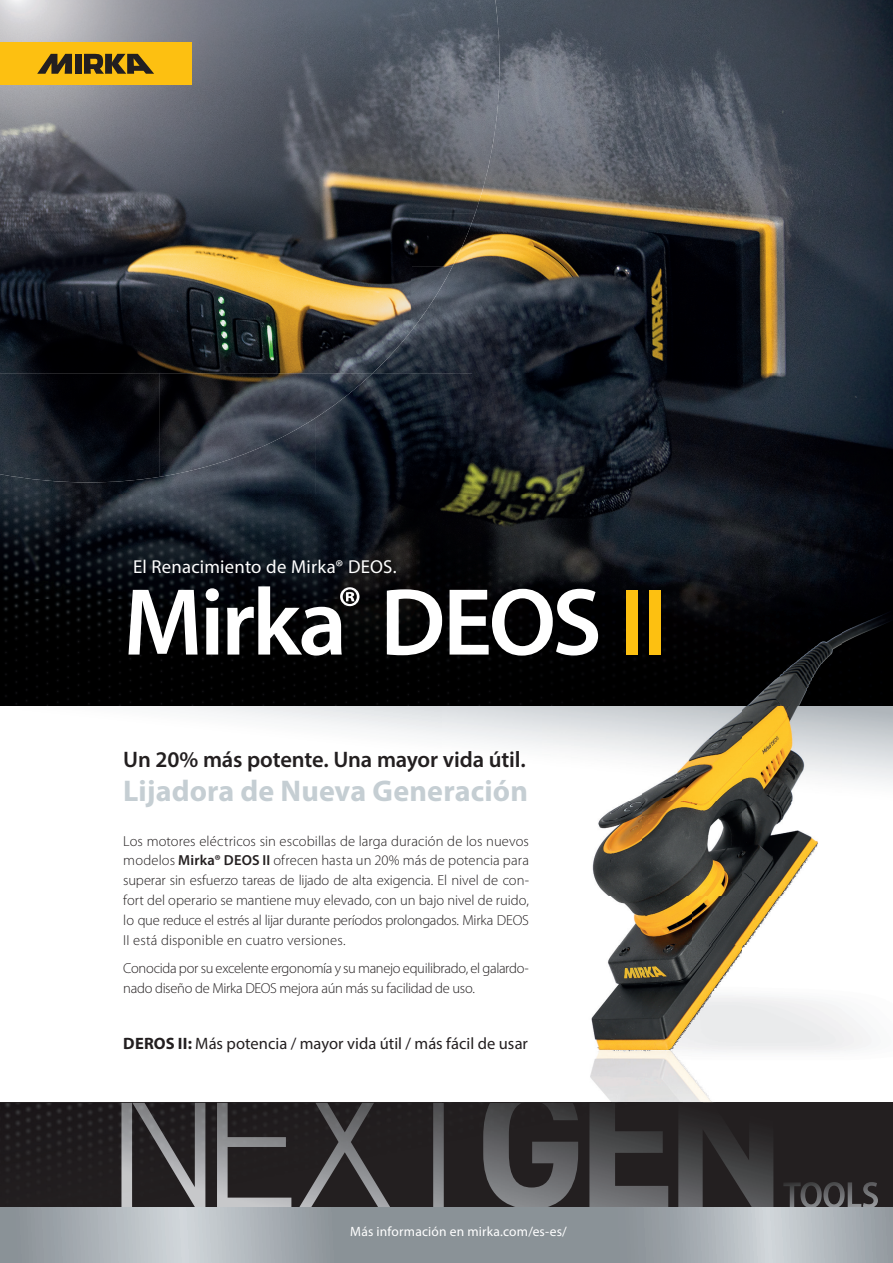
<style>
.page{position:relative;width:893px;height:1263px;background:#fff}
.page>*{position:absolute;margin:0;border:0;box-sizing:border-box;transform-origin:0 0}
.t1{font:600 96px "Myriad Pro";letter-spacing:-.03em;color:#fff}
.t2{font:700 30px "Myriad Pro";letter-spacing:.005em;color:#c5ced3}
.t3{font:600 22.5px "Myriad Pro";letter-spacing:-.01em;color:#231f20}
.t4{font:18.75px "Myriad Pro";letter-spacing:.01em;color:#fff}
.t5{font:16.5px "Myriad Pro";color:#231f20}
.t6{font:300 14.55px/19.8px "Myriad Pro";letter-spacing:-.02em;color:#231f20;text-align:justify}
.t7{font:13.5px "Myriad Pro";letter-spacing:.015em;color:#fff}
.s1{color:#fdc011}
.s2{font-weight:600}
.s3{font-weight:700}
</style>
<div class="page">
<img style="left:411px;top:0;width:482px;height:373px">
<img style="left:0;top:0;width:411px;height:373px">
<img style="left:411px;top:0;width:94px;height:213px">
<img style="left:411px;top:213px;width:64px;height:54px">
<img style="left:411px;top:266px;width:41px;height:65px">
<div style="left:0;top:1103px;width:893px;height:105px;background:#231f20"></div>
<img style="left:315px;top:373px;width:578px;height:121px">
<img style="left:210px;top:446px;width:105px;height:48px">
<img style="left:0;top:477px;width:210px;height:229px">
<img style="left:0;top:373px;width:160px;height:109px">
<img style="left:160px;top:373px;width:213px;height:73px">
<img style="left:160px;top:446px;width:104px;height:31px">
<img style="left:210px;top:494px;width:420px;height:106px">
<img style="left:630px;top:494px;width:263px;height:88px">
<img style="left:210px;top:600px;width:233px;height:106px">
<img style="left:578px;top:1104px;width:195px;height:103px">
<img style="left:121px;top:1103px;width:457px;height:105px">
<img style="left:783px;top:1182px;width:95px;height:26px">
<svg style="left:0;top:1208px;width:893px;height:55px;background:#a1a8ad"></svg>
<div style="left:0;top:43px;width:191px;height:42px;background:#fdc011"></div>
<svg style="left:37px;top:54px;width:35px;height:20px"></svg>
<svg style="left:84px;top:54px;width:70px;height:20px"></svg>
<div style="left:75px;top:54px;width:6px;height:20px;background:#231f20"></div>
<img style="left:443px;top:582px;width:450px;height:521px">
<img style="left:443px;top:1103px;width:450px;height:1px">
<p class="t4" style="left:133px;top:555px;width:265px">El Renacimiento de Mirka® DEOS.</p>
<h1 class="t1" style="left:123px;top:561px;width:545px">Mirka<sup>®</sup> DEOS <span class="s1">II</span></h1>
<h3 class="t3" style="left:123px;top:745px;width:404px">Un 20% más potente. Una mayor vida útil.</h3>
<h2 class="t2" style="left:123px;top:771px;width:406px">Lijadora de Nueva Generación</h2>
<p class="t6" style="left:123px;top:831px;width:407px">Los motores eléctricos sin escobillas de larga duración de los nuevos modelos <span class="s2">Mirka® DEOS II</span> ofrecen hasta un 20% más de potencia para superar sin esfuerzo tareas de lijado de alta exigencia. El nivel de con&shy;fort del operario se mantiene muy elevado, con un bajo nivel de ruido, lo que reduce el estrés al lijar durante períodos prolongados. Mirka DEOS II está disponible en cuatro versiones.</p>
<p class="t6" style="left:123px;top:958px;width:407px">Conocida por su excelente ergonomía y su manejo equilibrado, el galardo&shy;nado diseño de Mirka DEOS mejora aún más su facilidad de uso.</p>
<p class="t5" style="left:123px;top:1033px;width:406px"><span class="s3">DEROS II:</span> Más potencia / mayor vida útil / más fácil de usar</p>
<p class="t7" style="left:350px;top:1223px;width:218px">Más información en mirka.com/es-es/</p>
</div>
